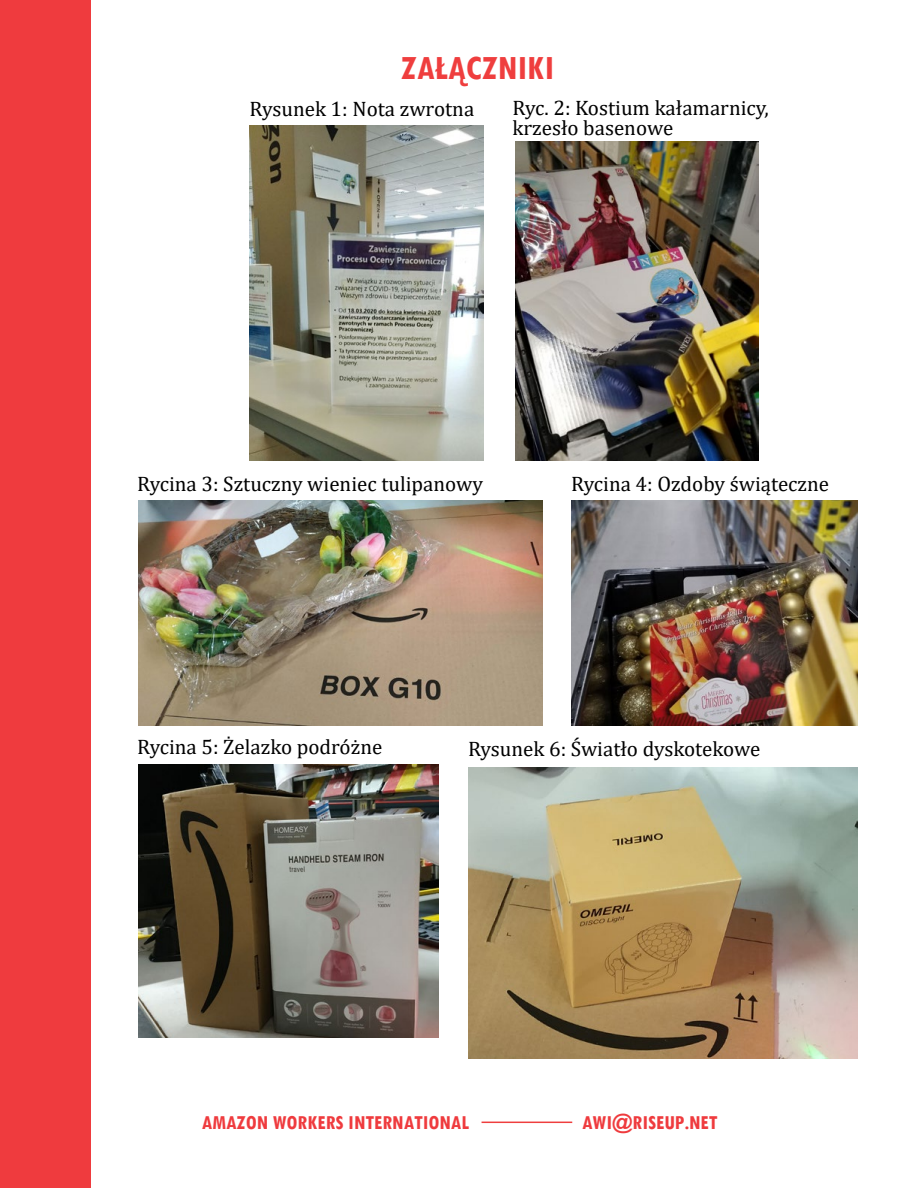
<style>
.page{position:relative;width:918px;height:1188px;background:#fff}
.page>*{position:absolute;margin:0;border:0;box-sizing:border-box;transform-origin:0 0}
.t1{font:700 condensed 36px "Tw Cen";color:#ef3e3e}
.t2{font:21px/19.5px "Cambria";color:#000}
.t3{font:700 condensed 21px "Tw Cen";color:#ef3b3e}
</style>
<div class="page">
<div style="left:0;top:0;width:91px;height:1188px;background:#ef3b3e"></div>
<hr style="left:482px;top:1122px;width:90px;height:1px;background:#ef3e3e">
<img style="left:139px;top:501px;width:404px;height:225px">
<img style="left:139px;top:764px;width:300px;height:273px">
<img style="left:468px;top:768px;width:389px;height:290px">
<img style="left:571px;top:501px;width:286px;height:225px">
<img style="left:250px;top:126px;width:234px;height:334px">
<img style="left:515px;top:142px;width:243px;height:318px">
<h1 class="t1" style="left:401px;top:46px;width:155px">ZAŁĄCZNIKI</h1>
<p class="t2" style="left:250px;top:99px;width:226px">Rysunek 1: Nota zwrotna</p>
<p class="t2" style="left:513px;top:98px;width:258px">Ryc. 2: Kostium kałamarnicy, krzesło basenowe</p>
<p class="t2" style="left:137px;top:474px;width:347px">Rycina 3: Sztuczny wieniec tulipanowy</p>
<p class="t2" style="left:571px;top:474px;width:259px">Rycina 4: Ozdoby świąteczne</p>
<p class="t2" style="left:137px;top:737px;width:247px">Rycina 5: Żelazko podróżne</p>
<p class="t2" style="left:468px;top:739px;width:294px">Rysunek 6: Światło dyskotekowe</p>
<p class="t3" style="left:202px;top:1110px;width:269px">AMAZON WORKERS INTERNATIONAL</p>
<p class="t3" style="left:582px;top:1110px;width:137px">AWI@RISEUP.NET</p>
</div>
